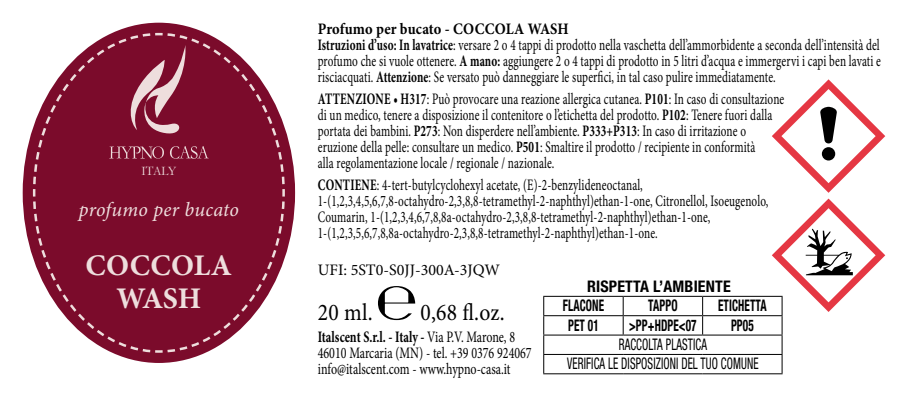
<style>
.page{position:relative;width:908px;height:397px;background:#fff}
.page>*{position:absolute;margin:0;border:0;box-sizing:border-box;transform-origin:0 0}
.t1{font:700 30px/32.8px "Minion Pro";letter-spacing:.01em;color:#eededd;text-align:center}
.t2{font:24px "Minion Pro";letter-spacing:.01em;color:#000;scale:.9 1}
.t3{font:italic 20px "Minion Pro";letter-spacing:.01em;color:#eededd}
.t4{font:16px/16px "Minion Pro";letter-spacing:.01em;color:#000;scale:.7 1}
.t5{font:16px/16px "Minion Pro";letter-spacing:.01em;color:#000;scale:.75 1}
.t6{font:condensed 16px/19.2px "Helvetica Neue LT Std";letter-spacing:.01em;color:#000;text-align:center;scale:.7 1}
.t7{font:700 condensed 16px "Helvetica Neue LT Std";letter-spacing:.01em;color:#000;scale:.7 1}
.t8{font:700 condensed 16px/19.2px "Helvetica Neue LT Std";letter-spacing:.01em;color:#000}
.t9{font:16px "Minion Pro";letter-spacing:.01em;color:#000}
.t10{font:13.2px "Garamond";letter-spacing:-.015em;color:#eededd;scale:.94 1}
.s1{font-weight:700}
</style>
<div class="page">
<div style="left:23px;top:23px;width:272px;height:340px;background:#7b0b2b;border-radius:50%"></div>
<svg style="left:32px;top:32px;width:254px;height:322px"></svg>
<svg style="left:378px;top:286px;width:37px;height:34px"></svg>
<hr style="left:543px;top:296px;width:80px;height:1px;background:#000">
<hr style="left:623px;top:296px;width:79px;height:1px;background:#000">
<hr style="left:702px;top:296px;width:80px;height:1px;background:#000">
<hr style="left:543px;top:315px;width:80px;height:1px;background:#000">
<hr style="left:623px;top:315px;width:79px;height:1px;background:#000">
<svg style="left:622px;top:297px;width:1px;height:37px"></svg>
<hr style="left:702px;top:315px;width:80px;height:1px;background:#000">
<svg style="left:701px;top:297px;width:2px;height:37px"></svg>
<hr style="left:543px;top:334px;width:80px;height:2px;background:#000">
<hr style="left:623px;top:334px;width:79px;height:2px;background:#000">
<hr style="left:702px;top:334px;width:80px;height:2px;background:#000">
<hr style="left:543px;top:354px;width:80px;height:1px;background:#000">
<svg style="left:543px;top:297px;width:1px;height:76px"></svg>
<hr style="left:623px;top:354px;width:79px;height:1px;background:#000">
<hr style="left:702px;top:354px;width:80px;height:1px;background:#000">
<hr style="left:543px;top:373px;width:80px;height:1px;background:#000">
<hr style="left:623px;top:373px;width:79px;height:1px;background:#000">
<hr style="left:702px;top:373px;width:80px;height:1px;background:#000">
<svg style="left:771px;top:79px;width:113px;height:294px"></svg>
<p class="t10" style="left:141px;top:163px;width:38px">ITALY</p>
<p class="t3" style="left:79px;top:196px;width:162px">profumo per bucato</p>
<h1 class="t1" style="left:86px;top:249px;width:148px">COCCOLA<br>WASH</h1>
<p class="t4" style="left:317px;top:21px;width:805px"><span class="s1">Profumo per bucato - COCCOLA WASH<br>Istruzioni d’uso: In lavatrice</span>: versare 2 o 4 tappi di prodotto nella vaschetta dell’ammorbidente a seconda dell’intensità del profumo che si vuole ottenere. <span class="s1">A mano:</span> aggiungere 2 o 4 tappi di prodotto in 5 litri d’acqua e immergervi i capi ben lavati e risciacquati. <span class="s1">Attenzione</span>: Se versato può danneggiare le superfici, in tal caso pulire immediatamente.</p>
<p class="t4" style="left:317px;top:91px;width:667px"><span class="s1">ATTENZIONE • H317</span>: Può provocare una reazione allergica cutanea. <span class="s1">P101</span>: In caso di consultazione di un medico, tenere a disposizione il contenitore o l’etichetta del prodotto. <span class="s1">P102</span>: Tenere fuori dalla portata dei bambini. <span class="s1">P273</span>: Non disperdere nell’ambiente. <span class="s1">P333+P313</span>: In caso di irritazione o eruzione della pelle: consultare un medico. <span class="s1">P501</span>: Smaltire il prodotto / recipiente in conformità<br>alla regolamentazione locale / regionale / nazionale.</p>
<p class="t4" style="left:317px;top:177px;width:645px"><span class="s1">CONTIENE</span>: 4-tert-butylcyclohexyl acetate, (E)-2-benzylideneoctanal, 1-(1,2,3,4,5,6,7,8-octahydro-2,3,8,8-tetramethyl-2-naphthyl)ethan-1-one, Citronellol, Isoeugenolo, Coumarin, 1-(1,2,3,4,6,7,8,8a-octahydro-2,3,8,8-tetramethyl-2-naphthyl)ethan-1-one, 1-(1,2,3,5,6,7,8,8a-octahydro-2,3,8,8-tetramethyl-2-naphthyl)ethan-1-one.</p>
<p class="t9" style="left:317px;top:259px;width:183px">UFI: 5ST0-S0JJ-300A-3JQW</p>
<h2 class="t2" style="left:317px;top:296px;width:62px">20 ml.</h2>
<h2 class="t2" style="left:420px;top:296px;width:95px">0,68 fl.oz.</h2>
<p class="t5" style="left:317px;top:329px;width:286px"><span class="s1">Italscent S.r.l. - Italy -</span> Via P.V. Marone, 8<br>46010 Marcaria (MN) - tel. +39 0376 924067 info@italscent.com - www.hypno-casa.it</p>
<p class="t8" style="left:562px;top:276px;width:169px;text-indent:24px">RISPETTA L’AMBIENTE<br>FLACONE</p>
<p class="t7" style="left:648px;top:296px;width:43px">TAPPO</p>
<p class="t7" style="left:717px;top:296px;width:71px">ETICHETTA</p>
<p class="t7" style="left:568px;top:315px;width:45px">PET 01</p>
<p class="t7" style="left:628px;top:315px;width:98px">&gt;PP+HDPE&lt;07</p>
<p class="t7" style="left:730px;top:315px;width:34px">PP05</p>
<p class="t6" style="left:567px;top:334px;width:275px">RACCOLTA PLASTICA<br>VERIFICA LE DISPOSIZIONI DEL TUO COMUNE</p>
</div>
